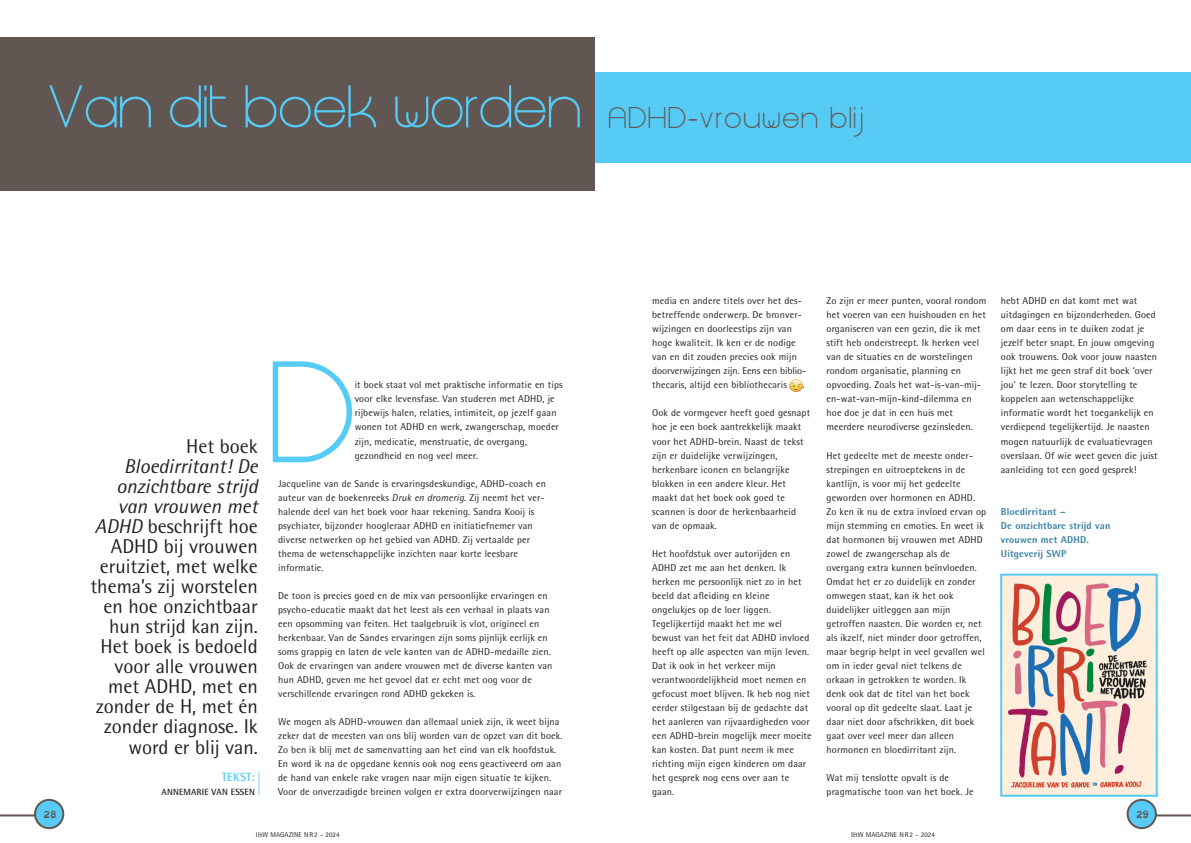
<style>
.page{position:relative;width:1191px;height:843px;background:#fff}
.page>*{position:absolute;margin:0;border:0;box-sizing:border-box;transform-origin:0 0}
.t1{font:120px "Steiner";color:#56cbf5}
.t2{font:50px "Steiner";letter-spacing:.01em;color:#56cbf5}
.t3{font:25px "Steiner";letter-spacing:.08em;color:#615652}
.t4{font:20px/20px "Rotis Semi Sans Std";color:#231f20;text-align:right}
.t5{font:700 12px "Rotis Semi Sans Std";letter-spacing:.015em;color:#56cbf5}
.t6{font:10px/14px "Rotis Semi Sans Std";letter-spacing:.015em;color:#231f20}
.t7{font:800 10px/14px "Rotis Semi Sans Std";letter-spacing:.015em;color:#3883a4}
.t8{font:700 10px "Dyslexie";color:#615652}
.t9{font:700 9px "Rotis Semi Sans Std";letter-spacing:.015em;color:#231f20}
.t10{font:7px "Rotis Semi Sans Std";letter-spacing:.015em;color:#231f20}
.s1{font-style:italic}
</style>
<div class="page">
<hr style="left:0;top:814px;width:37px;height:2px;background:#615652">
<div style="left:35px;top:799px;width:28px;height:28px;background:#56cbf5;border-radius:50%"></div>
<div style="left:34px;top:798px;width:30px;height:30px;border:2px solid #615652;border-radius:50%"></div>
<div style="left:0;top:37px;width:595px;height:153px;background:#615652"></div>
<svg style="left:258px;top:771px;width:1px;height:23px"></svg>
<div style="left:595px;top:72px;width:596px;height:90px;background:#56cbf5"></div>
<img style="left:1003px;top:576px;width:151px;height:217px">
<div style="left:1000px;top:573px;width:157px;height:223px;border:2px solid #56cbf5"></div>
<svg style="left:790px;top:379px;width:12px;height:12px"></svg>
<hr style="left:1151px;top:814px;width:40px;height:2px;background:#615652">
<div style="left:1127px;top:799px;width:29px;height:28px;background:#56cbf5;border-radius:50%"></div>
<div style="left:1126px;top:798px;width:31px;height:30px;border:2px solid #615652;border-radius:50%"></div>
<h2 class="t2" style="left:48px;top:85px;width:535px">Van dit boek worden</h2>
<h3 class="t3" style="left:608px;top:107px;width:256px">ADHD-vrouwen blij</h3>
<p class="t8" style="left:43px;top:808px;width:15px">28</p>
<h3 class="t4" style="left:186px;top:439px;width:73px">Het boek</h3>
<p class="t4" style="left:90px;top:459px;width:169px"><span class="s1">Bloedirritant! De onzichtbare strijd van vrouwen met<br>ADHD</span> beschrijft hoe<br>ADHD bij vrouwen eruitziet, met welke thema’s zij worstelen en hoe onzichtbaar hun strijd kan zijn.<br>Het boek is bedoeld voor alle vrouwen met ADHD, met en zonder de H, met én zonder diagnose. Ik word er blij van.</p>
<p class="t5" style="left:222px;top:771px;width:35px">TEKST:</p>
<p class="t9" style="left:162px;top:787px;width:95px">ANNEMARIE VAN ESSEN</p>
<h1 class="t1" style="left:269px;top:361px;width:88px">D</h1>
<p class="t6" style="left:355px;top:379px;width:209px">it boek staat vol met praktische informatie en tips voor elke levensfase. Van studeren met ADHD, je rijbewijs halen, relaties, intimiteit, op jezelf gaan wonen tot ADHD en werk, zwangerschap, moeder zijn, medicatie, menstruatie, de overgang, gezondheid en nog veel meer.</p>
<p class="t6" style="left:278px;top:477px;width:269px">Jacqueline van de Sande is ervaringsdeskundige, ADHD-coach en auteur van de boekenreeks <span class="s1">Druk en dromerig</span>. Zij neemt het ver&shy;halende deel van het boek voor haar rekening. Sandra Kooij is psychiater, bijzonder hoogleraar ADHD en initiatiefnemer van diverse netwerken op het gebied van ADHD. Zij vertaalde per thema de wetenschappelijke inzichten naar korte leesbare informatie.</p>
<p class="t6" style="left:278px;top:589px;width:276px">De toon is precies goed en de mix van persoonlijke ervaringen en psycho-educatie maakt dat het leest als een verhaal in plaats van een opsomming van feiten. Het taalgebruik is vlot, origineel en herkenbaar. Van de Sandes ervaringen zijn soms pijnlijk eerlijk en soms grappig en laten de vele kanten van de ADHD-medaille zien.<br>Ook de ervaringen van andere vrouwen met de diverse kanten van hun ADHD, geven me het gevoel dat er echt met oog voor de verschillende ervaringen rond ADHD gekeken is.</p>
<p class="t6" style="left:278px;top:715px;width:286px">We mogen als ADHD-vrouwen dan allemaal uniek zijn, ik weet bijna zeker dat de meesten van ons blij worden van de opzet van dit boek.<br>Zo ben ik blij met de samenvatting aan het eind van elk hoofdstuk.<br>En word ik na de opgedane kennis ook nog eens geactiveerd om aan de hand van enkele rake vragen naar mijn eigen situatie te kijken.<br>Voor de onverzadigde breinen volgen er extra doorverwijzingen naar</p>
<p class="t6" style="left:652px;top:295px;width:156px">media en andere titels over het des&shy;betreffende onderwerp. De bronver&shy;wijzingen en doorleestips zijn van hoge kwaliteit. Ik ken er de nodige van en dit zouden precies ook mijn doorverwijzingen zijn. Eens een biblio&shy;thecaris, altijd een bibliothecaris</p>
<p class="t6" style="left:802px;top:379px;width:4px">.</p>
<p class="t6" style="left:652px;top:407px;width:160px">Ook de vormgever heeft goed gesnapt hoe je een boek aantrekkelijk maakt voor het ADHD-brein. Naast de tekst zijn er duidelijke verwijzingen, herkenbare iconen en belangrijke blokken in een andere kleur. Het maakt dat het boek ook goed te scannen is door de herkenbaarheid van de opmaak.</p>
<p class="t6" style="left:652px;top:547px;width:161px">Het hoofdstuk over autorijden en<br>ADHD zet me aan het denken. Ik herken me persoonlijk niet zo in het beeld dat afleiding en kleine ongelukjes op de loer liggen.<br>Tegelijkertijd maakt het me wel bewust van het feit dat ADHD invloed heeft op alle aspecten van mijn leven.<br>Dat ik ook in het verkeer mijn verantwoordelijkheid moet nemen en gefocust moet blijven. Ik heb nog niet eerder stilgestaan bij de gedachte dat het aanleren van rijvaardigheden voor een ADHD-brein mogelijk meer moeite kan kosten. Dat punt neem ik mee richting mijn eigen kinderen om daar het gesprek nog eens over aan te gaan.</p>
<p class="t6" style="left:826px;top:295px;width:161px">Zo zijn er meer punten, vooral rondom het voeren van een huishouden en het organiseren van een gezin, die ik met stift heb onderstreept. Ik herken veel van de situaties en de worstelingen rondom organisatie, planning en opvoeding. Zoals het wat-is-van-mij&shy;en-wat-van-mijn-kind-dilemma en hoe doe je dat in een huis met meerdere neurodiverse gezinsleden.</p>
<p class="t6" style="left:826px;top:449px;width:161px">Het gedeelte met de meeste onder&shy;strepingen en uitroeptekens in de kantlijn, is voor mij het gedeelte geworden over hormonen en ADHD.<br>Zo ken ik nu de extra invloed ervan op mijn stemming en emoties. En weet ik dat hormonen bij vrouwen met ADHD zowel de zwangerschap als de overgang extra kunnen beïnvloeden.<br>Omdat het er zo duidelijk en zonder omwegen staat, kan ik het ook duidelijker uitleggen aan mijn getroffen naasten. Die worden er, net als ikzelf, niet minder door getroffen, maar begrip helpt in veel gevallen wel om in ieder geval niet telkens de orkaan in getrokken te worden. Ik denk ook dat de titel van het boek vooral op dit gedeelte slaat. Laat je daar niet door afschrikken, dit boek gaat over veel meer dan alleen hormonen en bloedirritant zijn.</p>
<p class="t6" style="left:826px;top:771px;width:149px">Wat mij tenslotte opvalt is de pragmatische toon van het boek. Je</p>
<p class="t10" style="left:256px;top:831px;width:85px">I&amp;W MAGAZINE NR2 - 2024</p>
<p class="t10" style="left:851px;top:831px;width:85px">I&amp;W MAGAZINE NR2 - 2024</p>
<p class="t6" style="left:1001px;top:295px;width:158px">hebt ADHD en dat komt met wat uitdagingen en bijzonderheden. Goed om daar eens in te duiken zodat je jezelf beter snapt. En jouw omgeving ook trouwens. Ook voor jouw naasten lijkt het me geen straf dit boek ‘over jou’ te lezen. Door storytelling te koppelen aan wetenschappelijke informatie wordt het toegankelijk en verdiepend tegelijkertijd. Je naasten mogen natuurlijk de evaluatievragen overslaan. Of wie weet geven die juist aanleiding tot een goed gesprek!</p>
<p class="t7" style="left:1001px;top:505px;width:111px">Bloedirritant –<br>De onzichtbare strijd van vrouwen met ADHD.<br>Uitgeverij SWP</p>
<p class="t8" style="left:1136px;top:808px;width:15px">29</p>
</div>
